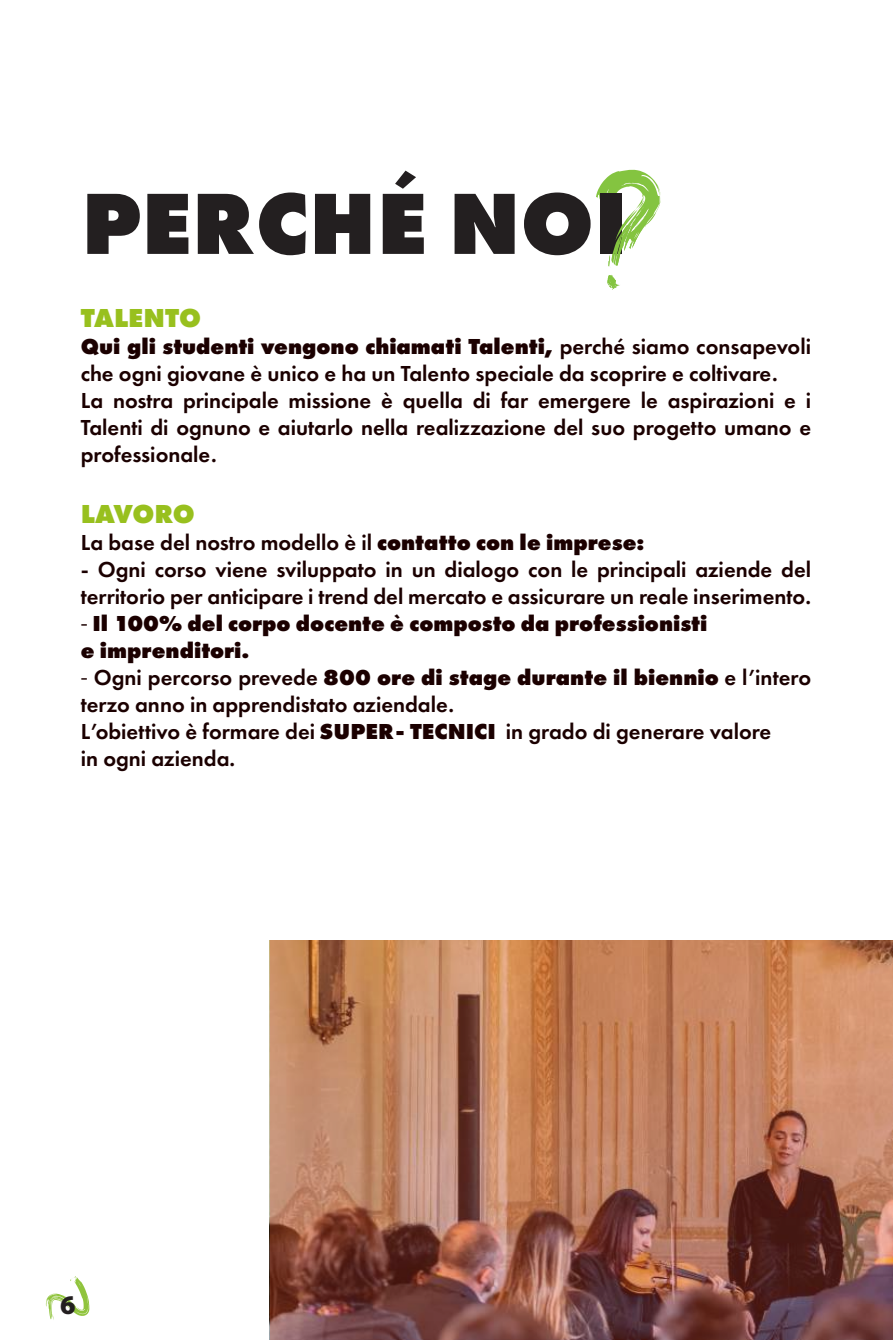
<style>
.page{position:relative;width:893px;height:1340px;background:#fff}
.page>*{position:absolute;margin:0;border:0;box-sizing:border-box;transform-origin:0 0}
.t1{font:800 90px "Futura PT";color:#231f20}
.t2{font:800 27px "Futura PT";color:#98c01e}
.t3{font:900 27px "Myriad Pro";color:#231f20}
.t4{font:600 22.5px/27px "Futura PT";color:#1b0000}
.t5{font:800 22.5px/27px "Futura PT";color:#1b0000}
.s1{font-weight:800}
.s2{font-family:"Myriad Pro";font-weight:400}
</style>
<div class="page">
<svg style="left:46px;top:1276px;width:43px;height:44px"></svg>
<svg style="left:596px;top:170px;width:65px;height:97px"></svg>
<svg style="left:607px;top:275px;width:13px;height:15px"></svg>
<img style="left:271px;top:940px;width:622px;height:399px">
<h1 class="t1" style="left:81px;top:166px;width:548px">PERCHÉ NOI</h1>
<p class="t2" style="left:81px;top:301px;width:122px">TALENTO</p>
<p class="t4" style="left:81px;top:333px;width:732px"><span class="s1">Qui gli studenti vengono chiamati Talenti,</span> perché siamo consapevoli che ogni giovane è unico e ha un Talento speciale da scoprire e coltivare.<br>La nostra principale missione è quella di far emergere le aspirazioni e i Talenti di ognuno e aiutarlo nella realizzazione del suo progetto umano e professionale.</p>
<p class="t2" style="left:81px;top:497px;width:116px">LAVORO</p>
<p class="t4" style="left:81px;top:529px;width:565px">La base del nostro modello è il <span class="s1">contatto con le imprese:</span></p>
<p class="t4" style="left:81px;top:556px;width:732px">- Ogni corso viene sviluppato in un dialogo con le principali aziende del territorio per anticipare i trend del mercato e assicurare un reale inserimento.</p>
<p class="t5" style="left:81px;top:609px;width:628px"><span class="s2">-</span> Il 100% del corpo docente è composto da professionisti e imprenditori.</p>
<p class="t4" style="left:81px;top:664px;width:732px"><span class="s2">-</span> Ogni percorso prevede <span class="s1">800 ore di stage durante il biennio</span> e l’intero terzo anno in apprendistato aziendale.<br>L’obiettivo è formare dei <span class="s1">SUPER- TECNICI</span> in grado di generare valore<br>in ogni azienda.</p>
<p class="t3" style="left:60px;top:1286px;width:17px">6</p>
</div>
